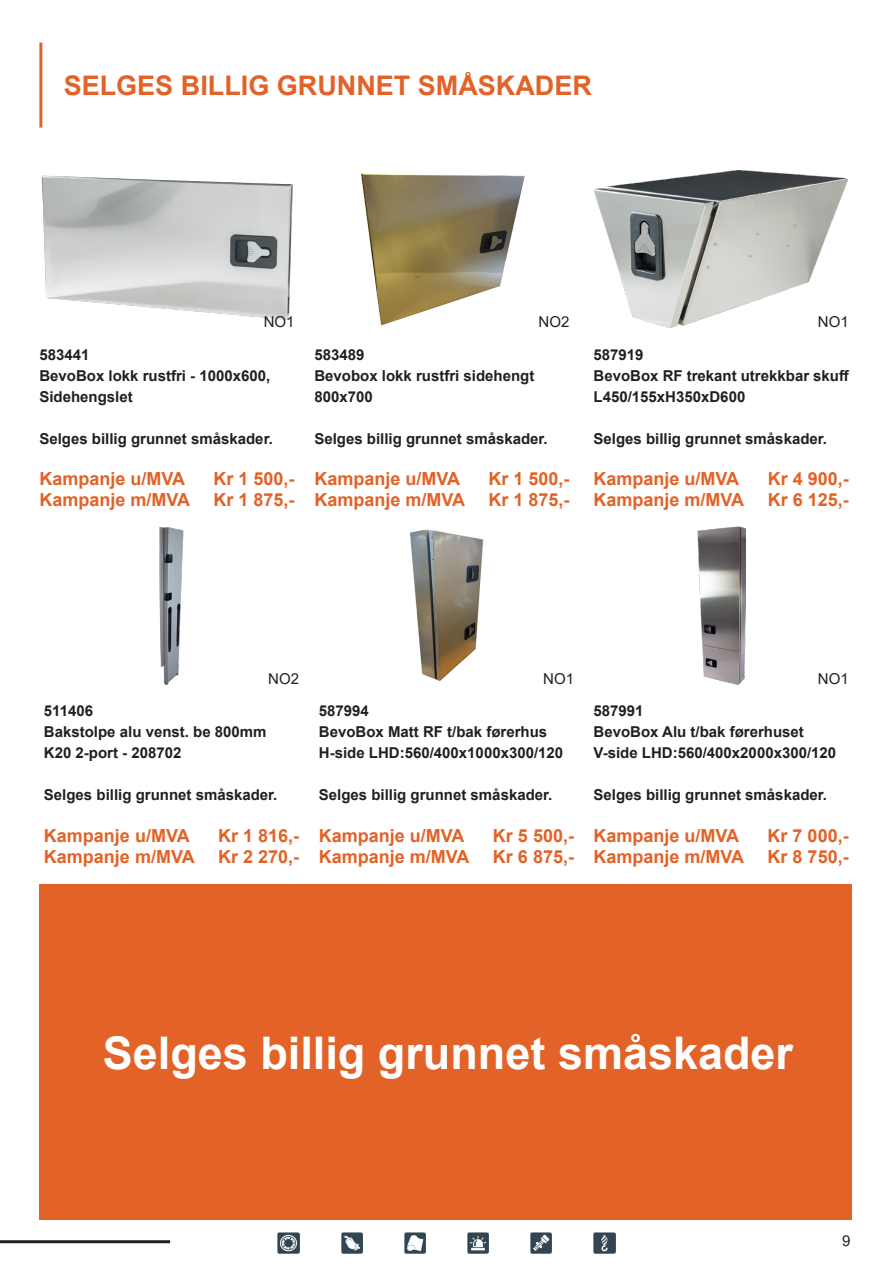
<style>
.page{position:relative;width:893px;height:1263px;background:#fff}
.page>*{position:absolute;margin:0;border:0;box-sizing:border-box;transform-origin:0 0}
.t1{font:700 45px "Arial";color:#fff}
.t2{font:700 27px "Arial";color:#e26227}
.t3{font:700 18px "Arial";color:#e26227}
.t4{font:700 15px/21px "Arial";color:#231f20}
.t5{font:15px "Arial";color:#231f20}
</style>
<div class="page">
<hr style="left:0;top:1240px;width:170px;height:3px;background:#231f20">
<hr style="left:39px;top:43px;width:3px;height:85px;background:#e26227">
<img style="left:467px;top:1232px;width:22px;height:22px">
<img style="left:531px;top:1232px;width:21px;height:22px">
<img style="left:594px;top:1232px;width:21px;height:22px">
<img style="left:278px;top:1232px;width:21px;height:22px">
<img style="left:341px;top:1232px;width:21px;height:22px">
<img style="left:404px;top:1232px;width:21px;height:22px">
<img style="left:41px;top:176px;width:252px;height:144px">
<img style="left:361px;top:173px;width:164px;height:153px">
<div style="left:39px;top:884px;width:813px;height:336px;background:#e26227"></div>
<img style="left:595px;top:170px;width:253px;height:157px">
<img style="left:160px;top:527px;width:23px;height:157px">
<img style="left:410px;top:529px;width:74px;height:152px">
<img style="left:697px;top:527px;width:48px;height:157px">
<p class="t2" style="left:64px;top:66px;width:530px">SELGES BILLIG GRUNNET SMÅSKADER</p>
<p class="t5" style="left:264px;top:312px;width:32px">NO1</p>
<p class="t5" style="left:539px;top:312px;width:32px">NO2</p>
<p class="t5" style="left:818px;top:312px;width:32px">NO1</p>
<p class="t4" style="left:39px;top:344px;width:52px">583441</p>
<p class="t4" style="left:39px;top:365px;width:232px">BevoBox lokk rustfri - 1000x600,<br>Sidehengslet</p>
<p class="t4" style="left:39px;top:428px;width:235px">Selges billig grunnet småskader.</p>
<p class="t4" style="left:314px;top:344px;width:52px">583489</p>
<p class="t4" style="left:314px;top:365px;width:222px">Bevobox lokk rustfri sidehengt<br>800x700</p>
<p class="t4" style="left:314px;top:428px;width:235px">Selges billig grunnet småskader.</p>
<p class="t4" style="left:594px;top:344px;width:52px">587919</p>
<p class="t4" style="left:594px;top:365px;width:257px">BevoBox RF trekant utrekkbar skuff</p>
<p class="t4" style="left:594px;top:386px;width:153px">L450/155xH350xD600</p>
<p class="t4" style="left:594px;top:428px;width:235px">Selges billig grunnet småskader.</p>
<p class="t3" style="left:39px;top:466px;width:147px">Kampanje u/MVA</p>
<p class="t3" style="left:39px;top:487px;width:152px">Kampanje m/MVA</p>
<p class="t3" style="left:213px;top:466px;width:83px">Kr 1 500,-</p>
<p class="t3" style="left:213px;top:487px;width:83px">Kr 1 875,-</p>
<p class="t3" style="left:314px;top:466px;width:147px">Kampanje u/MVA</p>
<p class="t3" style="left:314px;top:487px;width:152px">Kampanje m/MVA</p>
<p class="t3" style="left:488px;top:466px;width:83px">Kr 1 500,-</p>
<p class="t3" style="left:488px;top:487px;width:83px">Kr 1 875,-</p>
<p class="t3" style="left:594px;top:466px;width:147px">Kampanje u/MVA</p>
<p class="t3" style="left:594px;top:487px;width:152px">Kampanje m/MVA</p>
<p class="t3" style="left:768px;top:466px;width:83px">Kr 4 900,-</p>
<p class="t3" style="left:768px;top:487px;width:83px">Kr 6 125,-</p>
<p class="t5" style="left:268px;top:669px;width:32px">NO2</p>
<p class="t5" style="left:543px;top:669px;width:32px">NO1</p>
<p class="t5" style="left:818px;top:669px;width:32px">NO1</p>
<p class="t4" style="left:44px;top:701px;width:51px">511406</p>
<p class="t4" style="left:44px;top:722px;width:224px">Bakstolpe alu venst. be 800mm</p>
<p class="t4" style="left:44px;top:743px;width:139px">K20 2-port - 208702</p>
<p class="t4" style="left:44px;top:785px;width:235px">Selges billig grunnet småskader.</p>
<p class="t4" style="left:319px;top:701px;width:52px">587994</p>
<p class="t4" style="left:319px;top:722px;width:246px">BevoBox Matt RF t/bak førerhus<br>H-side LHD:560/400x1000x300/120</p>
<p class="t4" style="left:319px;top:785px;width:235px">Selges billig grunnet småskader.</p>
<p class="t4" style="left:594px;top:701px;width:52px">587991</p>
<p class="t4" style="left:594px;top:722px;width:212px">BevoBox Alu t/bak førerhuset</p>
<p class="t4" style="left:594px;top:743px;width:244px">V-side LHD:560/400x2000x300/120</p>
<p class="t4" style="left:594px;top:785px;width:235px">Selges billig grunnet småskader.</p>
<p class="t3" style="left:44px;top:823px;width:147px">Kampanje u/MVA</p>
<p class="t3" style="left:44px;top:844px;width:152px">Kampanje m/MVA</p>
<p class="t3" style="left:218px;top:823px;width:83px">Kr 1 816,-</p>
<p class="t3" style="left:218px;top:844px;width:83px">Kr 2 270,-</p>
<p class="t3" style="left:319px;top:823px;width:147px">Kampanje u/MVA</p>
<p class="t3" style="left:319px;top:844px;width:152px">Kampanje m/MVA</p>
<p class="t3" style="left:493px;top:823px;width:83px">Kr 5 500,-</p>
<p class="t3" style="left:493px;top:844px;width:83px">Kr 6 875,-</p>
<p class="t3" style="left:594px;top:823px;width:147px">Kampanje u/MVA</p>
<p class="t3" style="left:594px;top:844px;width:152px">Kampanje m/MVA</p>
<p class="t3" style="left:768px;top:823px;width:83px">Kr 7 000,-</p>
<p class="t3" style="left:768px;top:844px;width:83px">Kr 8 750,-</p>
<p class="t1" style="left:103px;top:1021px;width:692px">Selges billig grunnet småskader</p>
<p class="t5" style="left:842px;top:1230px;width:10px">9</p>
</div>
